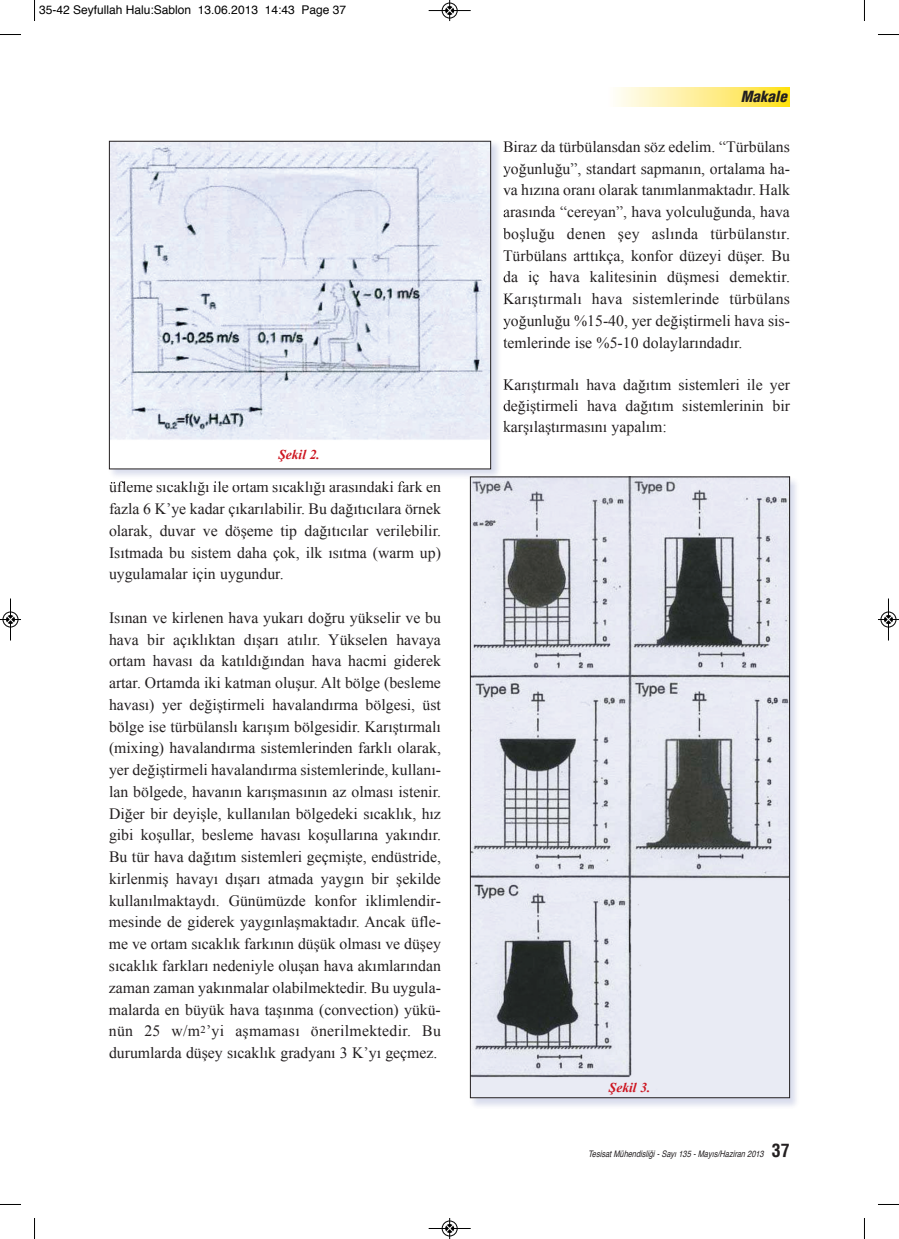
<style>
.page{position:relative;width:899px;height:1239px;background:#fff}
.page>*{position:absolute;margin:0;border:0;box-sizing:border-box;transform-origin:0 0}
.t1{font:15.75px/21.8px "Times New Roman";color:#231f20;text-align:justify}
.t2{font:italic 900 condensed 15px "Helvetica";color:#231f20}
.t3{font:italic 700 13.5px "Times New Roman";color:#cd1520}
.t4{font:12px "Helvetica";color:#000}
.t5{font:italic condensed 9px "Helvetica";color:#231f20}
.s1{font-weight:700;font-style:normal;font-size:18px}
</style>
<div class="page">
<svg style="left:616px;top:88px;width:173px;height:19px;background:#feee8e"></svg>
<img style="left:108px;top:140px;width:397px;height:330px">
<img style="left:112px;top:470px;width:352px;height:14px">
<img style="left:110px;top:481px;width:36px;height:3px">
<svg style="left:503px;top:141px;width:2px;height:11px"></svg>
<svg style="left:503px;top:165px;width:2px;height:12px"></svg>
<svg style="left:503px;top:187px;width:2px;height:7px"></svg>
<svg style="left:503px;top:210px;width:2px;height:7px"></svg>
<svg style="left:503px;top:228px;width:2px;height:12px"></svg>
<svg style="left:503px;top:250px;width:2px;height:11px"></svg>
<svg style="left:503px;top:274px;width:2px;height:10px"></svg>
<svg style="left:503px;top:294px;width:2px;height:10px"></svg>
<svg style="left:503px;top:318px;width:2px;height:11px"></svg>
<svg style="left:503px;top:337px;width:2px;height:11px"></svg>
<svg style="left:503px;top:379px;width:2px;height:11px"></svg>
<svg style="left:503px;top:402px;width:2px;height:10px"></svg>
<svg style="left:503px;top:421px;width:2px;height:12px"></svg>
<div style="left:109px;top:141px;width:381px;height:328px;background:#fff"></div>
<img style="left:111px;top:143px;width:378px;height:297px">
<div style="left:109px;top:141px;width:382px;height:328px;border:1px solid #231f20"></div>
<img style="left:464px;top:470px;width:333px;height:636px">
<img style="left:472px;top:478px;width:315px;height:617px">
<svg style="left:34px;top:0;width:1px;height:21px"></svg>
<svg style="left:0;top:34px;width:21px;height:1px"></svg>
<svg style="left:878px;top:34px;width:20px;height:1px"></svg>
<svg style="left:34px;top:1218px;width:1px;height:20px"></svg>
<svg style="left:0;top:1204px;width:21px;height:1px"></svg>
<svg style="left:878px;top:1204px;width:20px;height:1px"></svg>
<div style="left:441px;top:3px;width:16px;height:16px;border:1px solid #fff;border-radius:50%"></div>
<hr style="left:428px;top:10px;width:42px;height:1px;background:#000">
<div style="left:442px;top:3px;width:15px;height:15px;border:1px solid #000;border-radius:50%"></div>
<svg style="left:445px;top:0;width:8px;height:21px"></svg>
<div style="left:441px;top:1220px;width:16px;height:16px;border:1px solid #fff;border-radius:50%"></div>
<hr style="left:428px;top:1228px;width:42px;height:1px;background:#000">
<div style="left:442px;top:1220px;width:15px;height:15px;border:1px solid #000;border-radius:50%"></div>
<svg style="left:445px;top:1218px;width:8px;height:20px"></svg>
<hr style="left:10px;top:598px;width:1px;height:42px;background:#000">
<div style="left:3px;top:611px;width:15px;height:16px;border:1px solid #000;border-radius:50%"></div>
<svg style="left:0;top:615px;width:21px;height:8px"></svg>
<div style="left:880px;top:611px;width:16px;height:16px;border:1px solid #fff;border-radius:50%"></div>
<hr style="left:887px;top:598px;width:1px;height:42px;background:#000">
<div style="left:880px;top:611px;width:15px;height:16px;border:1px solid #000;border-radius:50%"></div>
<svg style="left:878px;top:615px;width:20px;height:8px"></svg>
<p class="t4" style="left:39px;top:4px;width:308px">35-42 Seyfullah Halu:Sablon 13.06.2013 14:43 Page 37</p>
<p class="t3" style="left:278px;top:446px;width:43px">Şekil 2.</p>
<p class="t1" style="left:109px;top:476px;width:333px">üfleme sıcaklığı ile ortam sıcaklığı arasındaki fark en fazla 6 K’ye kadar çıkarılabilir. Bu dağıtıcılara örnek olarak, duvar ve döşeme tip dağıtıcılar verilebilir.<br>Isıtmada bu sistem daha çok, ilk ısıtma (warm up) uygulamalar için uygundur.</p>
<p class="t1" style="left:109px;top:606px;width:333px">Isınan ve kirlenen hava yukarı doğru yükselir ve bu hava bir açıklıktan dışarı atılır. Yükselen havaya ortam havası da katıldığından hava hacmi giderek artar. Ortamda iki katman oluşur. Alt bölge (besleme havası) yer değiştirmeli havalandırma bölgesi, üst bölge ise türbülanslı karışım bölgesidir. Karıştırmalı (mixing) havalandırma sistemlerinden farklı olarak, yer değiştirmeli havalandırma sistemlerinde, kullanı&shy;lan bölgede, havanın karışmasının az olması istenir.<br>Diğer bir deyişle, kullanılan bölgedeki sıcaklık, hız gibi koşullar, besleme havası koşullarına yakındır.<br>Bu tür hava dağıtım sistemleri geçmişte, endüstride, kirlenmiş havayı dışarı atmada yaygın bir şekilde kullanılmaktaydı. Günümüzde konfor iklimlendir&shy;mesinde de giderek yaygınlaşmaktadır. Ancak üfle&shy;me ve ortam sıcaklık farkının düşük olması ve düşey sıcaklık farkları nedeniyle oluşan hava akımlarından zaman zaman yakınmalar olabilmektedir. Bu uygula&shy;malarda en büyük hava taşınma (convection) yükü&shy;nün 25 w/m<sup>2</sup>’yi aşmaması önerilmektedir. Bu durumlarda düşey sıcaklık gradyanı 3 K’yı geçmez.</p>
<p class="t2" style="left:740px;top:87px;width:50px">Makale</p>
<p class="t1" style="left:503px;top:136px;width:288px">Biraz da türbülansdan söz edelim. “Türbülans yoğunluğu”, standart sapmanın, ortalama ha&shy;va hızına oranı olarak tanımlanmaktadır. Halk arasında “cereyan”, hava yolculuğunda, hava boşluğu denen şey aslında türbülanstır.<br>Türbülans arttıkça, konfor düzeyi düşer. Bu da iç hava kalitesinin düşmesi demektir.<br>Karıştırmalı hava sistemlerinde türbülans yoğunluğu %15-40, yer değiştirmeli hava sis&shy;temlerinde ise %5-10 dolaylarındadır.</p>
<p class="t1" style="left:503px;top:374px;width:288px;line-height:21px">Karıştırmalı hava dağıtım sistemleri ile yer değiştirmeli hava dağıtım sistemlerinin bir karşılaştırmasını yapalım:</p>
<p class="t3" style="left:608px;top:1080px;width:43px">Şekil 3.</p>
<p class="t5" style="left:588px;top:1149px;width:203px">Tesisat Mühendisliği - Sayı 135 - Mayıs/Haziran 2013 <span class="s1">3 7</span></p>
</div>
